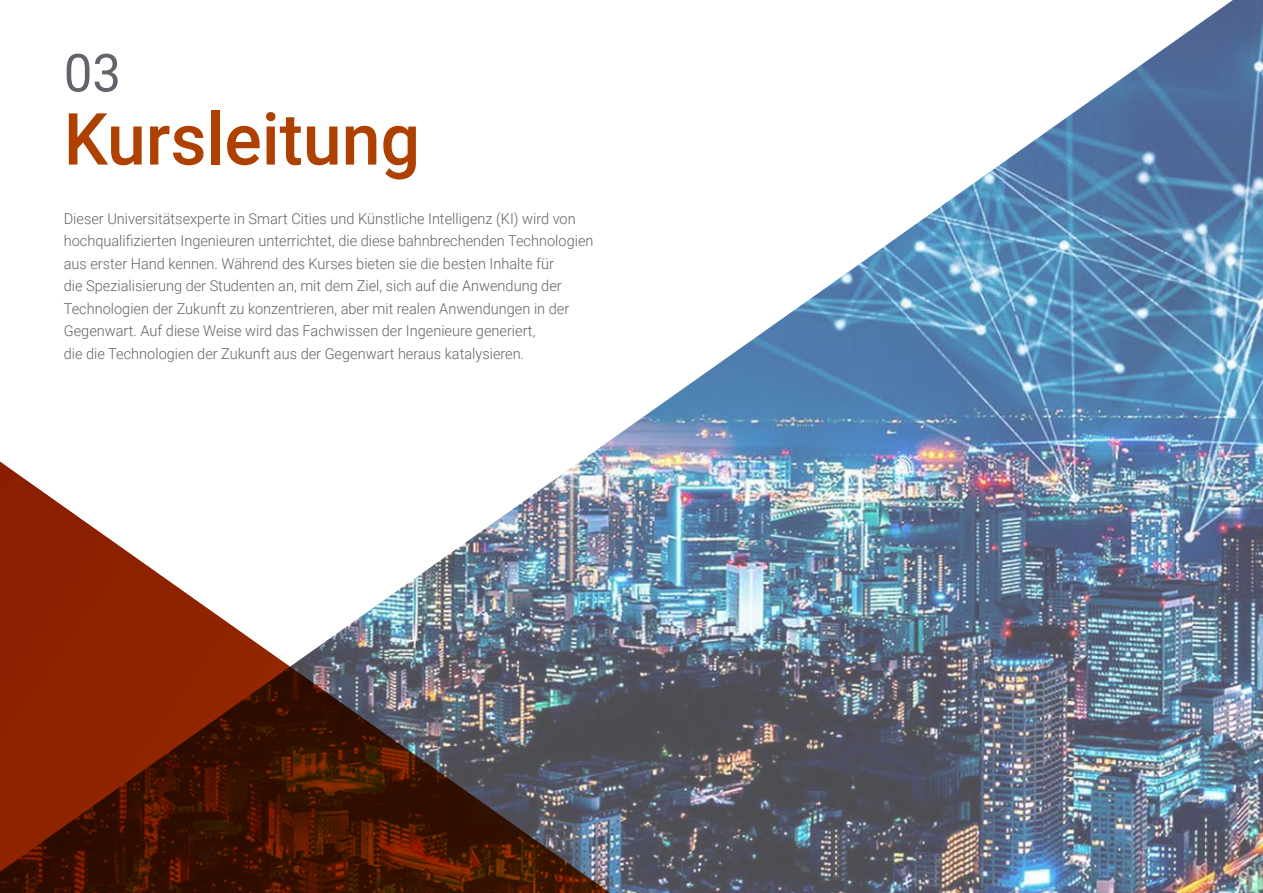
<style>
.page{position:relative;width:1263px;height:893px;background:#fff}
.page>*{position:absolute;margin:0;border:0;box-sizing:border-box;transform-origin:0 0}
.t1{font:500 72px "Roboto";color:#ae4000}
.t2{font:52.5px "Roboto";color:#61646a}
.t3{font:300 15px/22.5px "Roboto";color:#61646a}
</style>
<div class="page">
<img style="left:602px;top:0;width:661px;height:893px">
<img style="left:0;top:446px;width:640px;height:447px">
<h2 class="t2" style="left:64px;top:36px;width:59px">03</h2>
<h1 class="t1" style="left:64px;top:89px;width:358px">Kursleitung</h1>
<p class="t3" style="left:64px;top:207px;width:531px">Dieser Universitätsexperte in Smart Cities und Künstliche Intelligenz (KI) wird von hochqualifizierten Ingenieuren unterrichtet, die diese bahnbrechenden Technologien aus erster Hand kennen. Während des Kurses bieten sie die besten Inhalte für<br>die Spezialisierung der Studenten an, mit dem Ziel, sich auf die Anwendung der Technologien der Zukunft zu konzentrieren, aber mit realen Anwendungen in der Gegenwart. Auf diese Weise wird das Fachwissen der Ingenieure generiert,<br>die die Technologien der Zukunft aus der Gegenwart heraus katalysieren.</p>
</div>
